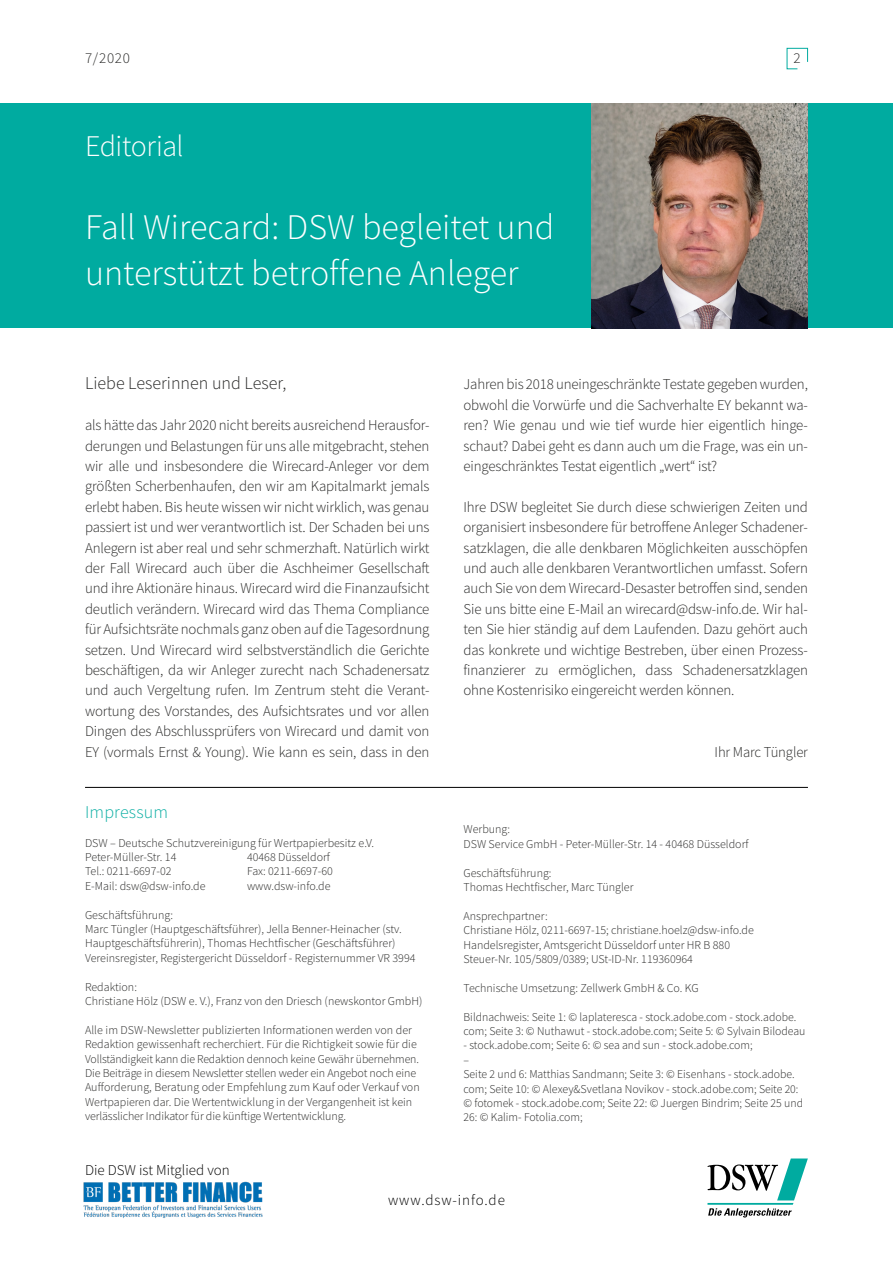
<style>
.page{position:relative;width:893px;height:1263px;background:#fff}
.page>*{position:absolute;margin:0;border:0;box-sizing:border-box;transform-origin:0 0}
.HAUPT{font:300 36px/46.5px "Source Sans Pro";color:#fff}
.Überschrift_Artikel{font:300 30px "Source Sans Pro";letter-spacing:-.015em;color:#fff}
.Fließtext_DSW_Newsle{font:300 18px "Source Sans Pro";color:#282827}
.HAUPT-2{font:300 18px "Source Sans Pro";letter-spacing:.01em;color:#0dafa4}
.Fließtext_DSW_Newsle-2{font:300 15px/20.4px "Source Sans Pro";letter-spacing:-.01em;color:#282827;text-align:justify}
.t1{font:300 15px "Source Sans Pro";color:#000}
.t2{font:300 15px "Source Sans Pro";letter-spacing:.06em;color:#000}
.Fließtext_DSW_Newsle-3{font:300 12px/14.4px "Source Sans Pro";color:#282827}
</style>
<div class="page">
<div style="left:0;top:104px;width:893px;height:224px;background:#00aba0"></div>
<svg style="left:707px;top:1158px;width:101px;height:59px"></svg>
<svg style="left:786px;top:48px;width:22px;height:22px"></svg>
<img style="left:83px;top:1182px;width:180px;height:36px">
<img style="left:591px;top:104px;width:217px;height:224px">
<hr style="left:85px;top:787px;width:723px;height:1px;background:#000">
<p class="Fließtext_DSW_Newsle-2" style="left:85px;top:48px;width:47px">7/2020</p>
<p class="Überschrift_Artikel" style="left:85px;top:128px;width:100px">Editorial</p>
<p class="HAUPT" style="left:85px;top:204px;width:471px">Fall Wirecard: DSW begleitet und unterstützt betroffene Anleger</p>
<p class="Fließtext_DSW_Newsle-2" style="left:794px;top:48px;width:9px">2</p>
<p class="Fließtext_DSW_Newsle" style="left:85px;top:372px;width:203px">Liebe Leserinnen und Leser,</p>
<p class="Fließtext_DSW_Newsle-2" style="left:85px;top:415px;width:346px">als hätte das Jahr 2020 nicht bereits ausreichend Herausfor&shy;derungen und Belastungen für uns alle mitgebracht, stehen wir alle und insbesondere die Wirecard-Anleger vor dem größten Scherbenhaufen, den wir am Kapitalmarkt jemals erlebt haben. Bis heute wissen wir nicht wirklich, was genau passiert ist und wer verantwortlich ist. Der Schaden bei uns Anlegern ist aber real und sehr schmerzhaft. Natürlich wirkt der Fall Wirecard auch über die Aschheimer Gesellschaft und ihre Aktionäre hinaus. Wirecard wird die Finanzaufsicht deutlich verändern. Wirecard wird das Thema Compliance für Aufsichtsräte nochmals ganz oben auf die Tagesordnung setzen. Und Wirecard wird selbstverständlich die Gerichte beschäftigen, da wir Anleger zurecht nach Schadenersatz und auch Vergeltung rufen. Im Zentrum steht die Verant&shy;wortung des Vorstandes, des Aufsichtsrates und vor allen Dingen des Abschlussprüfers von Wirecard und damit von EY (vormals Ernst &amp; Young). Wie kann es sein, dass in den</p>
<p class="HAUPT-2" style="left:85px;top:801px;width:85px">Impressum</p>
<p class="Fließtext_DSW_Newsle-3" style="left:85px;top:835px;width:291px">DSW – Deutsche Schutzvereinigung für Wertpapierbesitz e.V.</p>
<p class="Fließtext_DSW_Newsle-3" style="left:85px;top:850px;width:93px">Peter-Müller-Str. 14</p>
<p class="Fließtext_DSW_Newsle-3" style="left:247px;top:850px;width:85px">40468 Düsseldorf</p>
<p class="Fließtext_DSW_Newsle-3" style="left:85px;top:864px;width:88px">Tel.: 0211-6697-02</p>
<p class="Fließtext_DSW_Newsle-3" style="left:247px;top:864px;width:87px">Fax: 0211-6697-60</p>
<p class="Fließtext_DSW_Newsle-3" style="left:85px;top:879px;width:122px">E-Mail: dsw@dsw-info.de</p>
<p class="Fließtext_DSW_Newsle-3" style="left:247px;top:879px;width:85px">www.dsw-info.de</p>
<p class="Fließtext_DSW_Newsle-3" style="left:85px;top:907px;width:90px">Geschäftsführung:</p>
<p class="Fließtext_DSW_Newsle-3" style="left:85px;top:922px;width:318px">Marc Tüngler (Hauptgeschäftsführer), Jella Benner-Heinacher (stv.<br>Hauptgeschäftsführerin), Thomas Hechtfischer (Geschäftsführer)</p>
<p class="Fließtext_DSW_Newsle-3" style="left:85px;top:951px;width:332px">Vereinsregister, Registergericht Düsseldorf - Registernummer VR 3994</p>
<p class="Fließtext_DSW_Newsle-3" style="left:85px;top:979px;width:53px">Redaktion:</p>
<p class="Fließtext_DSW_Newsle-3" style="left:85px;top:994px;width:339px">Christiane Hölz (DSW e. V.), Franz von den Driesch (newskontor GmbH)</p>
<p class="Fließtext_DSW_Newsle-3" style="left:85px;top:1023px;width:336px">Alle im DSW-Newsletter publizierten Informationen werden von der Redaktion gewissenhaft recherchiert. Für die Richtigkeit sowie für die Vollständigkeit kann die Redaktion dennoch keine Gewähr übernehmen.<br>Die Beiträge in diesem Newsletter stellen weder ein Angebot noch eine Aufforderung, Beratung oder Empfehlung zum Kauf oder Verkauf von Wertpapieren dar. Die Wertentwicklung in der Vergangenheit ist kein verlässlicher Indikator für die künftige Wertentwicklung.</p>
<p class="t1" style="left:85px;top:1161px;width:146px">Die DSW ist Mitglied von</p>
<p class="Fließtext_DSW_Newsle-2" style="left:463px;top:374px;width:346px">Jahren bis 2018 uneingeschränkte Testate gegeben wurden, obwohl die Vorwürfe und die Sachverhalte EY bekannt wa&shy;ren? Wie genau und wie tief wurde hier eigentlich hinge&shy;schaut? Dabei geht es dann auch um die Frage, was ein un&shy;eingeschränktes Testat eigentlich „wert“ ist?</p>
<p class="Fließtext_DSW_Newsle-2" style="left:463px;top:497px;width:346px">Ihre DSW begleitet Sie durch diese schwierigen Zeiten und organisiert insbesondere für betroffene Anleger Schadener&shy;satzklagen, die alle denkbaren Möglichkeiten ausschöpfen und auch alle denkbaren Verantwortlichen umfasst. Sofern auch Sie von dem Wirecard-Desaster betroffen sind, senden Sie uns bitte eine E-Mail an wirecard@dsw-info.de. Wir hal&shy;ten Sie hier ständig auf dem Laufenden. Dazu gehört auch das konkrete und wichtige Bestreben, über einen Prozess&shy;finanzierer zu ermöglichen, dass Schadenersatzklagen ohne Kostenrisiko eingereicht werden können.</p>
<p class="Fließtext_DSW_Newsle-2" style="left:715px;top:741px;width:95px">Ihr Marc Tüngler</p>
<p class="Fließtext_DSW_Newsle-3" style="left:463px;top:822px;width:48px">Werbung:</p>
<p class="Fließtext_DSW_Newsle-3" style="left:463px;top:837px;width:287px">DSW Service GmbH - Peter-Müller-Str. 14 - 40468 Düsseldorf</p>
<p class="Fließtext_DSW_Newsle-3" style="left:463px;top:865px;width:90px">Geschäftsführung:</p>
<p class="Fließtext_DSW_Newsle-3" style="left:463px;top:880px;width:172px">Thomas Hechtfischer, Marc Tüngler</p>
<p class="Fließtext_DSW_Newsle-3" style="left:463px;top:909px;width:86px">Ansprechpartner:</p>
<p class="Fließtext_DSW_Newsle-3" style="left:463px;top:923px;width:292px">Christiane Hölz, 0211-6697-15; christiane.hoelz@dsw-info.de</p>
<p class="Fließtext_DSW_Newsle-3" style="left:463px;top:937px;width:268px">Handelsregister, Amtsgericht Düsseldorf unter HR B 880</p>
<p class="Fließtext_DSW_Newsle-3" style="left:463px;top:952px;width:231px">Steuer-Nr. 105/5809/0389; USt-ID-Nr. 119360964</p>
<p class="Fließtext_DSW_Newsle-3" style="left:463px;top:981px;width:237px">Technische Umsetzung: Zellwerk GmbH &amp; Co. KG</p>
<p class="Fließtext_DSW_Newsle-3" style="left:463px;top:1009px;width:343px">Bildnachweis: Seite 1: © laplateresca - stock.adobe.com - stock.adobe. com; Seite 3: © Nuthawut - stock.adobe.com; Seite 5: © Sylvain Bilodeau</p>
<p class="Fließtext_DSW_Newsle-3" style="left:463px;top:1038px;width:291px">- stock.adobe.com; Seite 6: © sea and sun - stock.adobe.com;</p>
<p class="Fließtext_DSW_Newsle-3" style="left:463px;top:1053px;width:7px">–</p>
<p class="Fließtext_DSW_Newsle-3" style="left:463px;top:1067px;width:341px">Seite 2 und 6: Matthias Sandmann; Seite 3: © Eisenhans - stock.adobe. com; Seite 10: © Alexey&amp;Svetlana Novikov - stock.adobe.com; Seite 20: © fotomek - stock.adobe.com; Seite 22: © Juergen Bindrim; Seite 25 und 26: © Kalim- Fotolia.com;</p>
<p class="t2" style="left:388px;top:1191px;width:118px">www.dsw-info.de</p>
</div>
